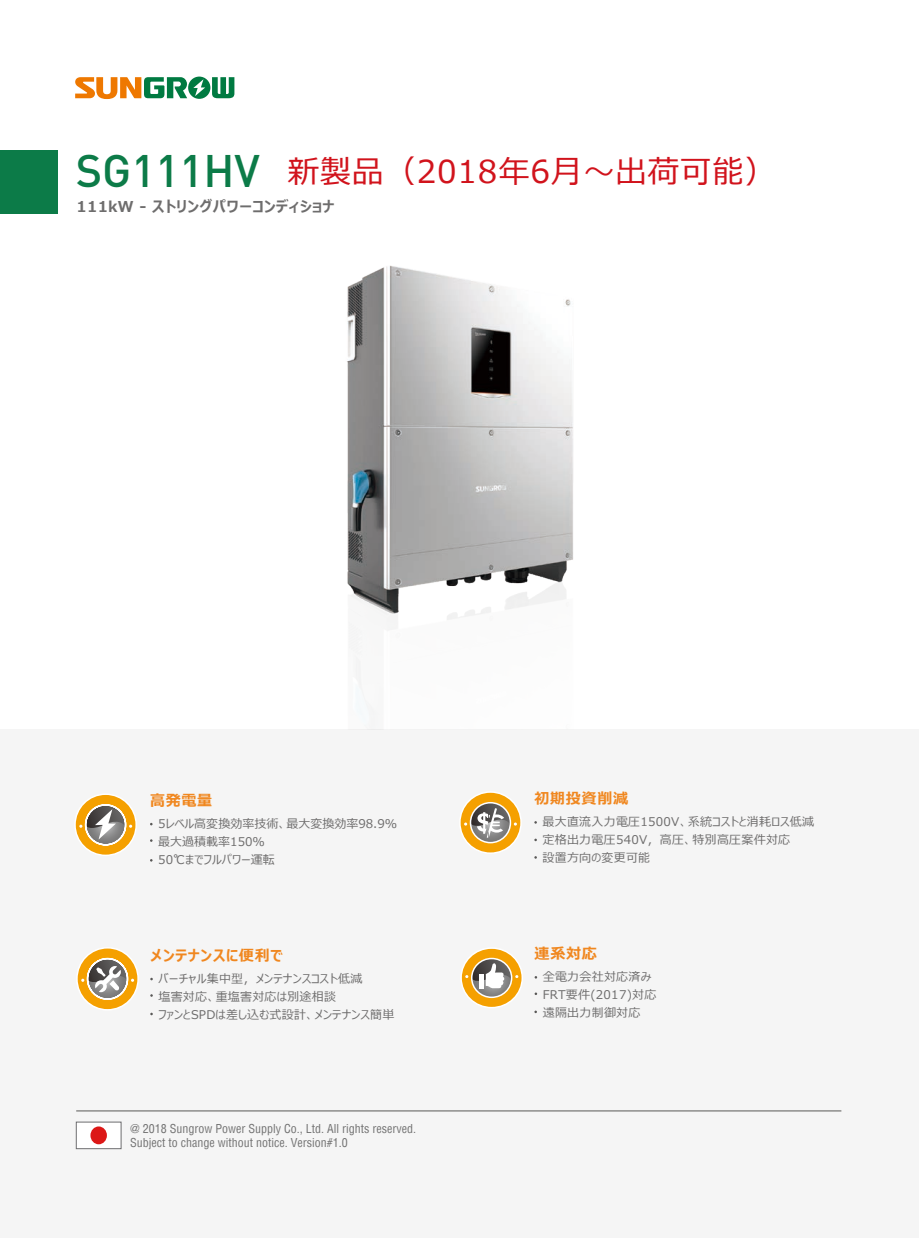
<style>
.page{position:relative;width:919px;height:1238px;background:#fff}
.page>*{position:absolute;margin:0;border:0;box-sizing:border-box;transform-origin:0 0}
.t1{font:500 45px "DIN";color:#0c7b48}
.t2{font:31.5px "Meiryo UI";letter-spacing:.025em;color:#d1131c}
.t3{font:700 15px "Meiryo UI";letter-spacing:.05em;color:#f0871f}
.t4{font:700 15px "Meiryo UI";letter-spacing:.025em;color:#6e6d6d}
.t5{font:12px/18px "Meiryo UI";letter-spacing:.02em;color:#6e6d6d}
.t6{font:condensed 12px/14.4px "Helvetica";color:#727272}
.t7{font:12px/18px "Meiryo UI";color:#6e6d6d}
</style>
<div class="page">
<div style="left:0;top:729px;width:918px;height:508px;background:#f5f5f5"></div>
<div style="left:0;top:150px;width:57px;height:63px;background:#0c7b48"></div>
<svg style="left:75px;top:77px;width:159px;height:22px"></svg>
<hr style="left:76px;top:1110px;width:765px;height:1px;background:#595857">
<div style="left:76px;top:1121px;width:45px;height:27px;background:#fff;border:1px solid #6e6e70"></div>
<div style="left:90px;top:1126px;width:17px;height:18px;background:#dc1817;border-radius:50%"></div>
<img style="left:347px;top:265px;width:226px;height:450px">
<svg style="left:460px;top:792px;width:61px;height:61px"></svg>
<div style="left:459px;top:791px;width:63px;height:63px;border:2px solid #fff;border-radius:50%"></div>
<svg style="left:470px;top:802px;width:40px;height:40px"></svg>
<div style="left:469px;top:802px;width:42px;height:41px;border:2px solid #fff;border-radius:50%"></div>
<svg style="left:464px;top:802px;width:53px;height:36px"></svg>
<svg style="left:75px;top:794px;width:61px;height:61px"></svg>
<div style="left:74px;top:793px;width:63px;height:63px;border:2px solid #fff;border-radius:50%"></div>
<svg style="left:79px;top:803px;width:53px;height:43px"></svg>
<div style="left:77px;top:947px;width:61px;height:62px;background:#f5a000;border-radius:50%"></div>
<div style="left:76px;top:947px;width:63px;height:63px;border:2px solid #fff;border-radius:50%"></div>
<svg style="left:81px;top:957px;width:53px;height:43px"></svg>
<div style="left:461px;top:948px;width:61px;height:59px;background:#f5a000;border-radius:50%"></div>
<div style="left:460px;top:947px;width:63px;height:61px;border:2px solid #fff;border-radius:50%"></div>
<div style="left:471px;top:957px;width:41px;height:41px;border:2px solid #fff;border-radius:50%"></div>
<svg style="left:465px;top:959px;width:53px;height:38px"></svg>
<hr style="left:479px;top:973px;width:4px;height:15px;background:#fff">
<h1 class="t1" style="left:76px;top:142px;width:186px">SG111HV</h1>
<p class="t4" style="left:77px;top:196px;width:259px">111kW - ストリングパワーコンディショナ</p>
<h2 class="t2" style="left:287px;top:150px;width:490px">新製品（2018年6月～出荷可能）</h2>
<p class="t3" style="left:150px;top:790px;width:64px">高発電量</p>
<p class="t3" style="left:534px;top:788px;width:95px">初期投資削減</p>
<p class="t7" style="left:158px;top:815px;width:240px">5レベル高変換効率技術、最大変換効率98.9%最大過積載率150%<br>50℃までフルパワー運転</p>
<p class="t5" style="left:542px;top:813px;width:273px">最大直流入力電圧1500V、系統コストと消耗ロス低減定格出力電圧540V，高圧、特別高圧案件対応<br>設置方向の変更可能</p>
<p class="t3" style="left:150px;top:945px;width:135px">メンテナンスに便利で</p>
<p class="t3" style="left:534px;top:943px;width:64px">連系対応</p>
<p class="t5" style="left:158px;top:970px;width:237px">バーチャル集中型，メンテナンスコスト低減<br>塩害対応、重塩害対応は別途相談<br>ファンとSPDは差し込む式設計、メンテナンス簡単</p>
<p class="t5" style="left:542px;top:968px;width:115px">全電力会社対応済み<br>FRT要件(2017)対応遠隔出力制御対応</p>
<p class="t6" style="left:130px;top:1120px;width:287px">@ 2018 Sungrow Power Supply Co., Ltd. All rights reserved.<br>Subject to change without notice. Version#1.0</p>
</div>
